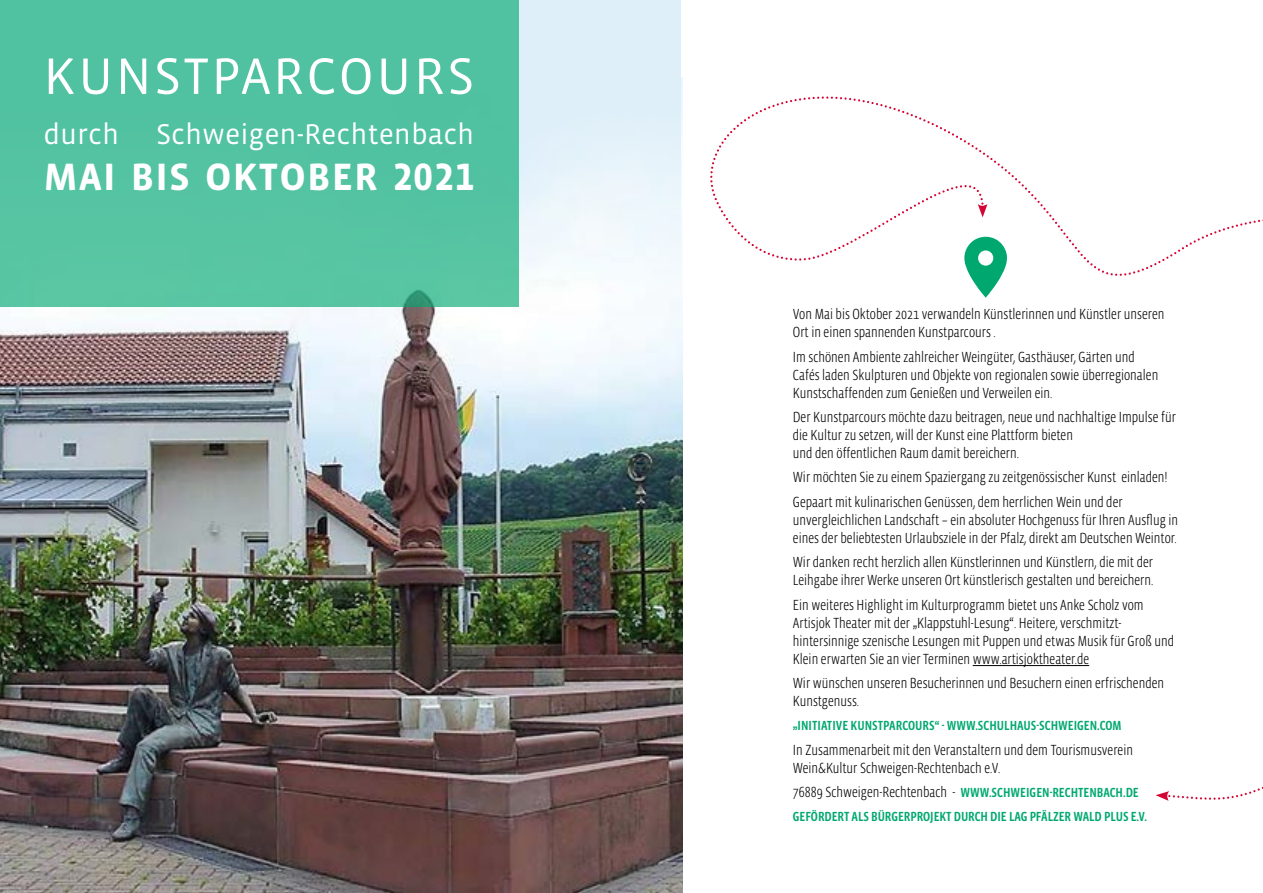
<style>
.page{position:relative;width:1263px;height:893px;background:#fff}
.page>*{position:absolute;margin:0;border:0;box-sizing:border-box;transform-origin:0 0}
.t1{font:52.35px "Vista Sans OTCE";letter-spacing:.045em;color:#fff}
.t2{font:700 39px "Vista Sans OTCE";letter-spacing:.03em;color:#fff}
.t3{font:29.25px "Vista Sans OTCE";color:#fff}
.t4{font:300 15px/18px "Vista Sans Nar OTCE";color:#000}
.t5{font:500 13.5px/24.5px "Vista Sans Nar OTCE";color:#00a870}
.s1{font-weight:300;font-size:15px;color:#000}
</style>
<div class="page">
<img style="left:0;top:78px;width:682px;height:815px">
<div style="left:0;top:79px;width:681px;height:235px;background:linear-gradient(to bottom,#d9edf8,#f9fcfc)"></div>
<div style="left:0;top:0;width:681px;height:79px;background:#deeff9"></div>
<div style="left:0;top:0;width:518px;height:306px;background:#51c2a1"></div>
<svg style="left:1155px;top:786px;width:108px;height:15px"></svg>
<svg style="left:710px;top:96px;width:297px;height:202px"></svg>
<h1 class="t1" style="left:43px;top:46px;width:432px">KUNSTPARCOURS</h1>
<h3 class="t3" style="left:43px;top:117px;width:77px">durch</h3>
<h3 class="t3" style="left:156px;top:117px;width:320px">Schweigen-Rechtenbach</h3>
<h2 class="t2" style="left:43px;top:155px;width:432px">MAI BIS OKTOBER 2021</h2>
<p class="t4" style="left:793px;top:305px;width:373px">Von Mai bis Oktober 2021 verwandeln Künstlerinnen und Künstler unseren<br>Ort in einen spannenden Kunstparcours .</p>
<p class="t4" style="left:793px;top:347px;width:367px">Im schönen Ambiente zahlreicher Weingüter, Gasthäuser, Gärten und<br>Cafés laden Skulpturen und Objekte von regionalen sowie überregionalen<br>Kunstschaffenden zum Genießen und Verweilen ein.</p>
<p class="t4" style="left:793px;top:408px;width:384px">Der Kunstparcours möchte dazu beitragen, neue und nachhaltige Impulse für die Kultur zu setzen, will der Kunst eine Plattform bieten<br>und den öffentlichen Raum damit bereichern.</p>
<p class="t4" style="left:793px;top:465px;width:376px;line-height:24.3px">Wir möchten Sie zu einem Spaziergang zu zeitgenössischer Kunst einladen!<br>Gepaart mit kulinarischen Genüssen, dem herrlichen Wein und der</p>
<p class="t4" style="left:793px;top:511px;width:387px">unvergleichlichen Landschaft – ein absoluter Hochgenuss für Ihren Ausflug in eines der beliebtesten Urlaubsziele in der Pfalz, direkt am Deutschen Weintor.</p>
<p class="t4" style="left:793px;top:553px;width:362px">Wir danken recht herzlich allen Künstlerinnen und Künstlern, die mit der<br>Leihgabe ihrer Werke unseren Ort künstlerisch gestalten und bereichern.</p>
<p class="t4" style="left:793px;top:595px;width:383px">Ein weiteres Highlight im Kulturprogramm bietet uns Anke Scholz vom Artisjok Theater mit der „Klappstuhl-Lesung“. Heitere, verschmitzt&shy;hintersinnige szenische Lesungen mit Puppen und etwas Musik für Groß und Klein erwarten Sie an vier Terminen www.artisjoktheater.de</p>
<p class="t4" style="left:793px;top:674px;width:373px">Wir wünschen unseren Besucherinnen und Besuchern einen erfrischenden<br>Kunstgenuss.</p>
<p class="t5" style="left:793px;top:713px;width:330px">„INITIATIVE KUNSTPARCOURS“ - WWW.SCHULHAUS-SCHWEIGEN.COM</p>
<p class="t4" style="left:793px;top:740px;width:342px">In Zusammenarbeit mit den Veranstaltern und dem Tourismusverein<br>Wein&amp;Kultur Schweigen-Rechtenbach e.V.</p>
<p class="t5" style="left:793px;top:780px;width:356px"><span class="s1">76889 Schweigen-Rechtenbach -</span> WWW.SCHWEIGEN-RECHTENBACH.DE<br>GEFÖRDERT ALS BÜRGERPROJEKT DURCH DIE LAG PFÄLZER WALD PLUS E.V.</p>
</div>
